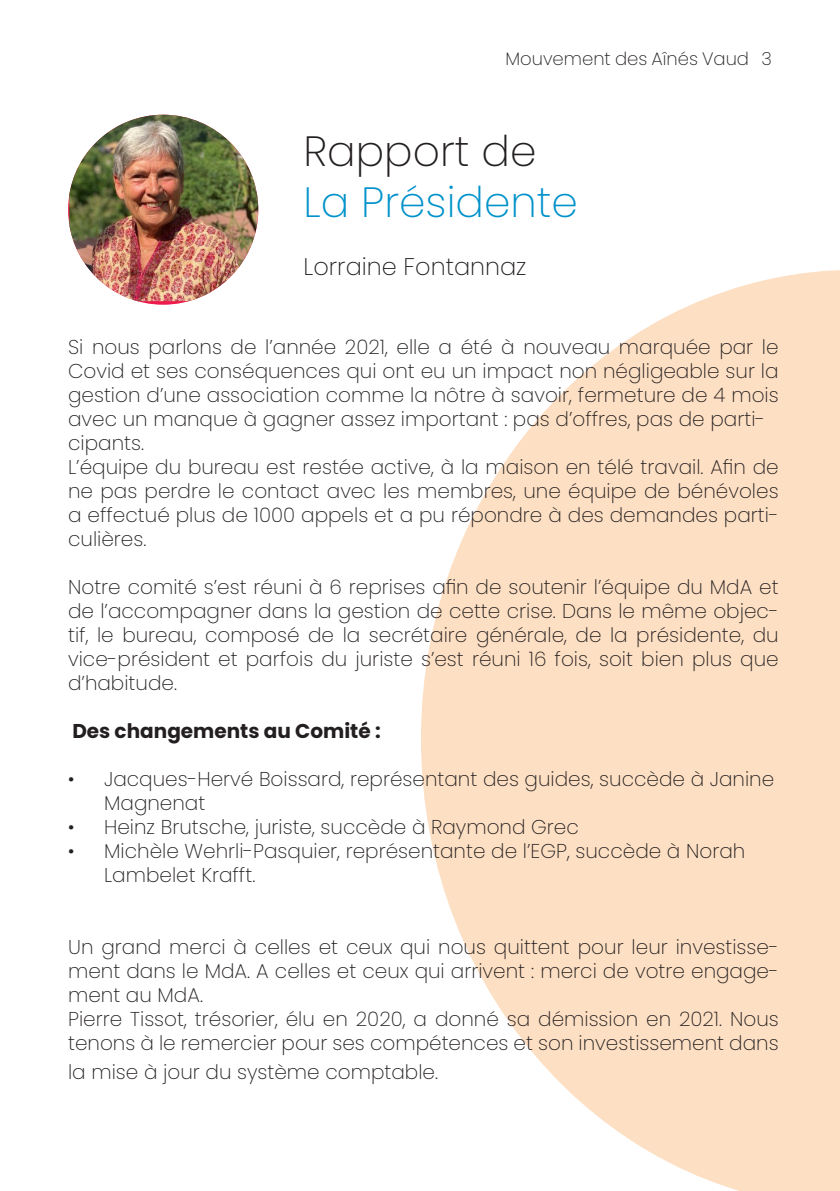
<style>
.page{position:relative;width:840px;height:1191px;background:#fff}
.page>*{position:absolute;margin:0;border:0;box-sizing:border-box;transform-origin:0 0}
.t1{font:200 42.2px "Poppins";color:#0092ca}
.t2{font:200 42.2px "Poppins";color:#231f20}
.t3{font:200 24px "Poppins";color:#231f20}
.t4{font:200 20px/24px "Poppins";color:#231f20;text-align:justify}
.t5{font:700 20px "Poppins";color:#231f20}
.t6{font:200 18px "Poppins";color:#231f20}
</style>
<div class="page">
<svg style="left:421px;top:270px;width:418px;height:921px;fill:#fddfc3"></svg>
<img style="left:69px;top:115px;width:189px;height:186px">
<p class="t6" style="left:505px;top:48px;width:268px">Mouvement des Aînés Vaud 3</p>
<p class="t2" style="left:303px;top:127px;width:234px">Rapport de</p>
<p class="t1" style="left:303px;top:178px;width:276px">La Présidente</p>
<p class="t3" style="left:303px;top:253px;width:224px">Lorraine Fontannaz</p>
<p class="t4" style="left:68px;top:335px;width:711px">Si nous parlons de l’année 2021, elle a été à nouveau marquée par le Covid et ses conséquences qui ont eu un impact non négligeable sur la gestion d’une association comme la nôtre à savoir, fermeture de 4 mois avec un manque à gagner assez important : pas d’offres, pas de parti-</p>
<p class="t4" style="left:68px;top:431px;width:77px">cipants.</p>
<p class="t4" style="left:68px;top:455px;width:711px">L’équipe du bureau est restée active, à la maison en télé travail. Afin de ne pas perdre le contact avec les membres, une équipe de bénévoles a effectué plus de 1000 appels et a pu répondre à des demandes parti&shy;culières.</p>
<p class="t4" style="left:68px;top:575px;width:711px">Notre comité s’est réuni à 6 reprises afin de soutenir l’équipe du MdA et de l’accompagner dans la gestion de cette crise. Dans le même objec&shy;tif, le bureau, composé de la secrétaire générale, de la présidente, du vice-président et parfois du juriste s’est réuni 16 fois, soit bien plus que d’habitude.</p>
<p class="t5" style="left:72px;top:719px;width:310px">Des changements au Comité :</p>
<p class="t4" style="left:104px;top:767px;width:671px;text-indent:-36px">• Jacques-Hervé Boissard, représentant des guides, succède à Janine<br>Magnenat</p>
<p class="t4" style="left:68px;top:815px;width:512px">• Heinz Brutsche, juriste, succède à Raymond Grec</p>
<p class="t4" style="left:104px;top:839px;width:642px;text-indent:-36px">• Michèle Wehrli-Pasquier, représentante de l’EGP, succède à Norah<br>Lambelet Krafft.</p>
<p class="t4" style="left:68px;top:935px;width:711px">Un grand merci à celles et ceux qui nous quittent pour leur investisse&shy;ment dans le MdA. A celles et ceux qui arrivent : merci de votre engage&shy;ment au MdA.</p>
<p class="t4" style="left:68px;top:1007px;width:711px">Pierre Tissot, trésorier, élu en 2020, a donné sa démission en 2021. Nous tenons à le remercier pour ses compétences et son investissement dans</p>
<p class="t4" style="left:68px;top:1060px;width:371px">la mise à jour du système comptable.</p>
</div>
